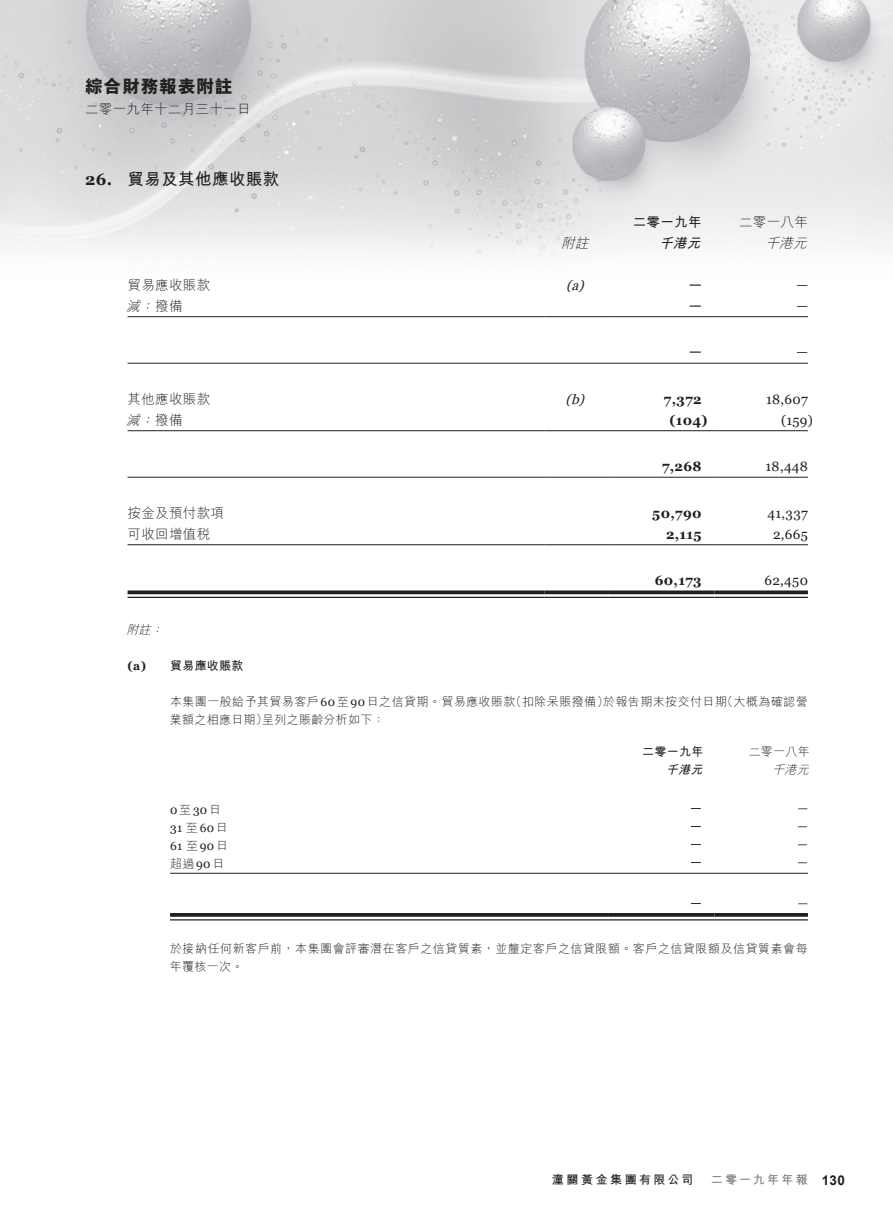
<style>
.page{position:relative;width:893px;height:1212px;background:#fff}
.page>*{position:absolute;margin:0;border:0;box-sizing:border-box;transform-origin:0 0}
.t1{font:800 18px "M Hei HK";letter-spacing:.03em;color:#231f20}
.t2{font:700 16.5px "M Hei HK";letter-spacing:.025em;color:#231f20}
.t3{font:700 16.5px "Georgia";color:#231f20}
.t4{font:300 13.5px "M Hei HK";letter-spacing:.025em;color:#231f20}
.t5{font:13.5px "Georgia";letter-spacing:.025em;color:#231f20}
.t6{font:700 13.5px "Georgia";letter-spacing:.025em;color:#231f20}
.t7{font:italic 300 13.5px "M Hei HK";color:#231f20}
.t8{font:italic 13.5px "Georgia";color:#231f20}
.t9{font:700 13.5px "M Hei HK";letter-spacing:.025em;color:#231f20}
.t10{font:700 13.5px "Arial";color:#231f20}
.t11{font:italic 700 13.5px "M Hei HK";color:#231f20}
.t12{font:300 12px/18px "M Hei HK";letter-spacing:.035em;color:#231f20}
.t13{font:12px "Georgia";letter-spacing:.025em;color:#231f20}
.t14{font:700 12px "M Hei HK";letter-spacing:.08em;color:#231f20}
.t15{font:700 12px "M Hei HK";letter-spacing:.205em;color:#231f20}
.t16{font:700 12px "Georgia";color:#231f20}
.t17{font:700 12px "M Hei HK";letter-spacing:.19em;color:#76787b}
.t18{font:italic 300 12px "M Hei HK";color:#231f20}
.t19{font:italic 700 12px "M Hei HK";color:#231f20}
.s1{font-family:"Georgia";font-weight:400}
.s2{font-family:"M Hei HK";font-weight:300}
</style>
<div class="page">
<img style="left:0;top:0;width:893px;height:921px">
<hr style="left:128px;top:316px;width:416px;height:1px;background:#231f20">
<hr style="left:544px;top:316px;width:64px;height:1px;background:#231f20">
<hr style="left:608px;top:316px;width:106px;height:1px;background:#231f20">
<hr style="left:714px;top:316px;width:94px;height:1px;background:#231f20">
<hr style="left:128px;top:363px;width:416px;height:1px;background:#231f20">
<hr style="left:544px;top:363px;width:64px;height:1px;background:#231f20">
<hr style="left:608px;top:363px;width:106px;height:1px;background:#231f20">
<hr style="left:714px;top:363px;width:94px;height:1px;background:#231f20">
<hr style="left:128px;top:430px;width:416px;height:1px;background:#231f20">
<hr style="left:544px;top:430px;width:64px;height:1px;background:#231f20">
<hr style="left:608px;top:430px;width:106px;height:1px;background:#231f20">
<hr style="left:714px;top:430px;width:94px;height:1px;background:#231f20">
<hr style="left:128px;top:477px;width:416px;height:1px;background:#231f20">
<hr style="left:544px;top:477px;width:64px;height:1px;background:#231f20">
<hr style="left:608px;top:477px;width:106px;height:1px;background:#231f20">
<hr style="left:714px;top:477px;width:94px;height:1px;background:#231f20">
<hr style="left:128px;top:544px;width:416px;height:1px;background:#231f20">
<hr style="left:544px;top:544px;width:64px;height:1px;background:#231f20">
<hr style="left:608px;top:544px;width:106px;height:1px;background:#231f20">
<hr style="left:714px;top:544px;width:94px;height:1px;background:#231f20">
<svg style="left:128px;top:590px;width:416px;height:4px;background:#3e3a3b"></svg>
<hr style="left:128px;top:597px;width:416px;height:1px;background:#231f20">
<svg style="left:544px;top:590px;width:64px;height:4px"></svg>
<hr style="left:544px;top:597px;width:64px;height:1px;background:#231f20">
<svg style="left:608px;top:590px;width:106px;height:4px"></svg>
<hr style="left:608px;top:597px;width:106px;height:1px;background:#231f20">
<svg style="left:714px;top:590px;width:94px;height:4px"></svg>
<hr style="left:714px;top:597px;width:94px;height:1px;background:#231f20">
<hr style="left:170px;top:873px;width:438px;height:1px;background:#231f20">
<hr style="left:608px;top:873px;width:106px;height:1px;background:#231f20">
<hr style="left:714px;top:873px;width:94px;height:1px;background:#231f20">
<svg style="left:170px;top:913px;width:438px;height:4px;background:#302c2d"></svg>
<hr style="left:170px;top:919px;width:438px;height:1px;background:#231f20">
<svg style="left:608px;top:913px;width:106px;height:4px"></svg>
<hr style="left:608px;top:919px;width:106px;height:1px;background:#231f20">
<svg style="left:714px;top:913px;width:94px;height:4px"></svg>
<hr style="left:714px;top:919px;width:94px;height:1px;background:#231f20">
<h1 class="t1" style="left:85px;top:74px;width:149px">綜合財務報表附註</h1>
<p class="t4" style="left:85px;top:99px;width:167px">二零一九年十二月三十一日</p>
<h2 class="t3" style="left:85px;top:168px;width:29px">26.</h2>
<h2 class="t2" style="left:128px;top:167px;width:153px">貿易及其他應收賬款</h2>
<p class="t4" style="left:128px;top:275px;width:84px">貿易應收賬款</p>
<p class="t4" style="left:155px;top:296px;width:29px">撥備</p>
<p class="t7" style="left:126px;top:296px;width:20px">減</p>
<p class="t7" style="left:140px;top:296px;width:20px">：</p>
<p class="t7" style="left:561px;top:233px;width:34px">附註</p>
<p class="t8" style="left:566px;top:277px;width:24px">(a(</p>
<p class="t9" style="left:633px;top:212px;width:70px">二零一九年</p>
<p class="t4" style="left:739px;top:212px;width:70px">二零一八年</p>
<p class="t11" style="left:659px;top:233px;width:47px">千港元</p>
<p class="t7" style="left:765px;top:233px;width:47px">千港元</p>
<p class="t6" style="left:689px;top:275px;width:14px">—</p>
<p class="t5" style="left:796px;top:276px;width:13px">—</p>
<p class="t6" style="left:689px;top:296px;width:14px">—</p>
<p class="t5" style="left:796px;top:297px;width:13px">—</p>
<p class="t4" style="left:128px;top:389px;width:84px">其他應收賬款</p>
<p class="t4" style="left:155px;top:410px;width:29px">撥備</p>
<p class="t7" style="left:126px;top:410px;width:20px">減</p>
<p class="t7" style="left:140px;top:410px;width:20px">：</p>
<p class="t4" style="left:128px;top:503px;width:98px">按金及預付款項</p>
<p class="t4" style="left:128px;top:524px;width:84px">可收回增值稅</p>
<p class="t18" style="left:126px;top:621px;width:30px">附註</p>
<p class="t18" style="left:151px;top:621px;width:18px">：</p>
<p class="t16" style="left:128px;top:658px;width:20px">a( )</p>
<p class="t14" style="left:170px;top:656px;width:75px">貿易應收賬款</p>
<p class="t8" style="left:566px;top:391px;width:24px">(b(</p>
<p class="t6" style="left:689px;top:343px;width:14px">—</p>
<p class="t5" style="left:796px;top:343px;width:13px">—</p>
<p class="t6" style="left:664px;top:390px;width:39px">7,372</p>
<p class="t5" style="left:766px;top:391px;width:43px">18,607</p>
<p class="t6" style="left:669px;top:411px;width:40px">)104(</p>
<p class="t5" style="left:781px;top:412px;width:33px">)159(</p>
<p class="t6" style="left:662px;top:458px;width:41px">7,268</p>
<p class="t5" style="left:765px;top:458px;width:44px">18,448</p>
<p class="t6" style="left:652px;top:504px;width:51px">50,790</p>
<p class="t5" style="left:767px;top:505px;width:42px">41,337</p>
<p class="t6" style="left:666px;top:525px;width:37px">2,115</p>
<p class="t5" style="left:773px;top:526px;width:36px">2,665</p>
<p class="t6" style="left:655px;top:572px;width:48px">60,173</p>
<p class="t5" style="left:764px;top:572px;width:45px">62,450</p>
<p class="t12" style="left:262px;top:692px;width:255px;text-indent:-92px">本集團一般給予其貿易客戶<span class="s1">60</span>至<span class="s1">90</span>日之信貸期。貿易應收賬款呈列之賬齡分析如下：</p>
<p class="t12" style="left:510px;top:692px;width:100px">（扣除呆賬撥備）</p>
<p class="t12" style="left:603px;top:692px;width:125px">於報告期末按交付日期</p>
<p class="t12" style="left:721px;top:692px;width:88px">（大概為確認營</p>
<p class="t12" style="left:170px;top:710px;width:100px">業額之相應日期）</p>
<p class="t14" style="left:642px;top:743px;width:63px">二零一九年</p>
<p class="t12" style="left:749px;top:742px;width:63px">二零一八年</p>
<p class="t19" style="left:666px;top:761px;width:42px">千港元</p>
<p class="t18" style="left:772px;top:761px;width:42px">千港元</p>
<p class="t13" style="left:170px;top:802px;width:53px">0<span class="s2">至</span>30<span class="s2">日</span></p>
<p class="t16" style="left:690px;top:800px;width:13px">—</p>
<p class="t13" style="left:798px;top:801px;width:12px">—</p>
<p class="t13" style="left:170px;top:820px;width:59px">31 <span class="s2">至</span>60<span class="s2">日</span></p>
<p class="t16" style="left:690px;top:818px;width:13px">—</p>
<p class="t13" style="left:798px;top:819px;width:12px">—</p>
<p class="t13" style="left:170px;top:838px;width:60px">61 <span class="s2">至</span>90<span class="s2">日</span></p>
<p class="t16" style="left:690px;top:836px;width:13px">—</p>
<p class="t13" style="left:798px;top:837px;width:12px">—</p>
<p class="t12" style="left:170px;top:854px;width:56px">超過<span class="s1">90</span>日</p>
<p class="t16" style="left:690px;top:854px;width:13px">—</p>
<p class="t13" style="left:798px;top:855px;width:12px">—</p>
<p class="t16" style="left:690px;top:895px;width:13px">—</p>
<p class="t12" style="left:170px;top:939px;width:639px">於接納任何新客戶前，本集團會評審潛在客戶之信貸質素，並釐定客戶之信貸限額。客戶之信貸限額及信貸質素會每年覆核一次。</p>
<p class="t13" style="left:798px;top:895px;width:12px">—</p>
<p class="t15" style="left:552px;top:1171px;width:143px">潼關黃金集團有限公司</p>
<p class="t17" style="left:711px;top:1171px;width:99px">二零一九年年報</p>
<p class="t10" style="left:822px;top:1171px;width:25px">130</p>
</div>
